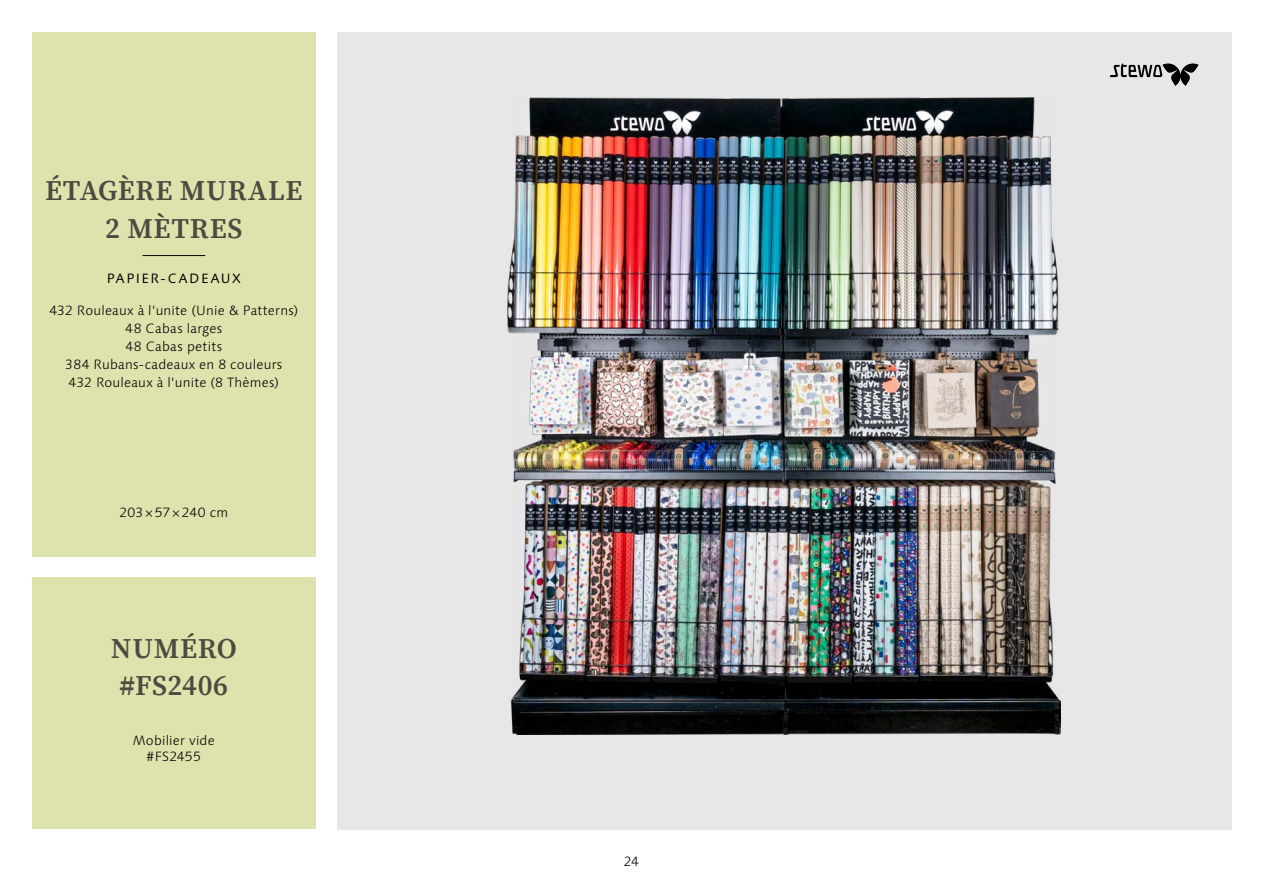
<style>
.page{position:relative;width:1263px;height:893px;background:#fff}
.page>*{position:absolute;margin:0;border:0;box-sizing:border-box;transform-origin:0 0}
.t1{font:600 28.5px/37.5px "Source Serif Pro";letter-spacing:.02em;color:#4e4a40;text-align:center}
.t2{font:300 13.5px/18px "Linotype Syntax";letter-spacing:.015em;color:#000;text-align:center}
.t3{font:13.5px "Linotype Syntax";letter-spacing:.11em;color:#000}
</style>
<div class="page">
<div style="left:337px;top:32px;width:894px;height:797px;background:#e7e7e7"></div>
<div style="left:32px;top:32px;width:284px;height:524px;background:#dee3ae"></div>
<div style="left:32px;top:578px;width:284px;height:251px;background:#dee3ae"></div>
<img style="left:508px;top:98px;width:552px;height:637px">
<hr style="left:142px;top:255px;width:63px;height:1px;background:#000">
<svg style="left:1110px;top:63px;width:88px;height:23px"></svg>
<h1 class="t1" style="left:45px;top:172px;width:259px">ÉTAGÈRE MURALE<br>2 MÈTRES</h1>
<p class="t3" style="left:107px;top:271px;width:136px">PAPIER-CADEAUX</p>
<p class="t2" style="left:49px;top:301px;width:250px">432 Rouleaux à l'unite (Unie &amp; Patterns)<br>48 Cabas larges<br>48 Cabas petits<br>384 Rubans-cadeaux en 8 couleurs<br>432 Rouleaux à l'unite (8 Thèmes)</p>
<p class="t2" style="left:119px;top:504px;width:110px">203×57×240 cm</p>
<h1 class="t1" style="left:111px;top:629px;width:127px">NUMÉRO #FS2406</h1>
<p class="t2" style="left:133px;top:732px;width:83px;line-height:16.2px">Mobilier vide #FS2455</p>
<p class="t2" style="left:624px;top:852px;width:17px">24</p>
</div>
